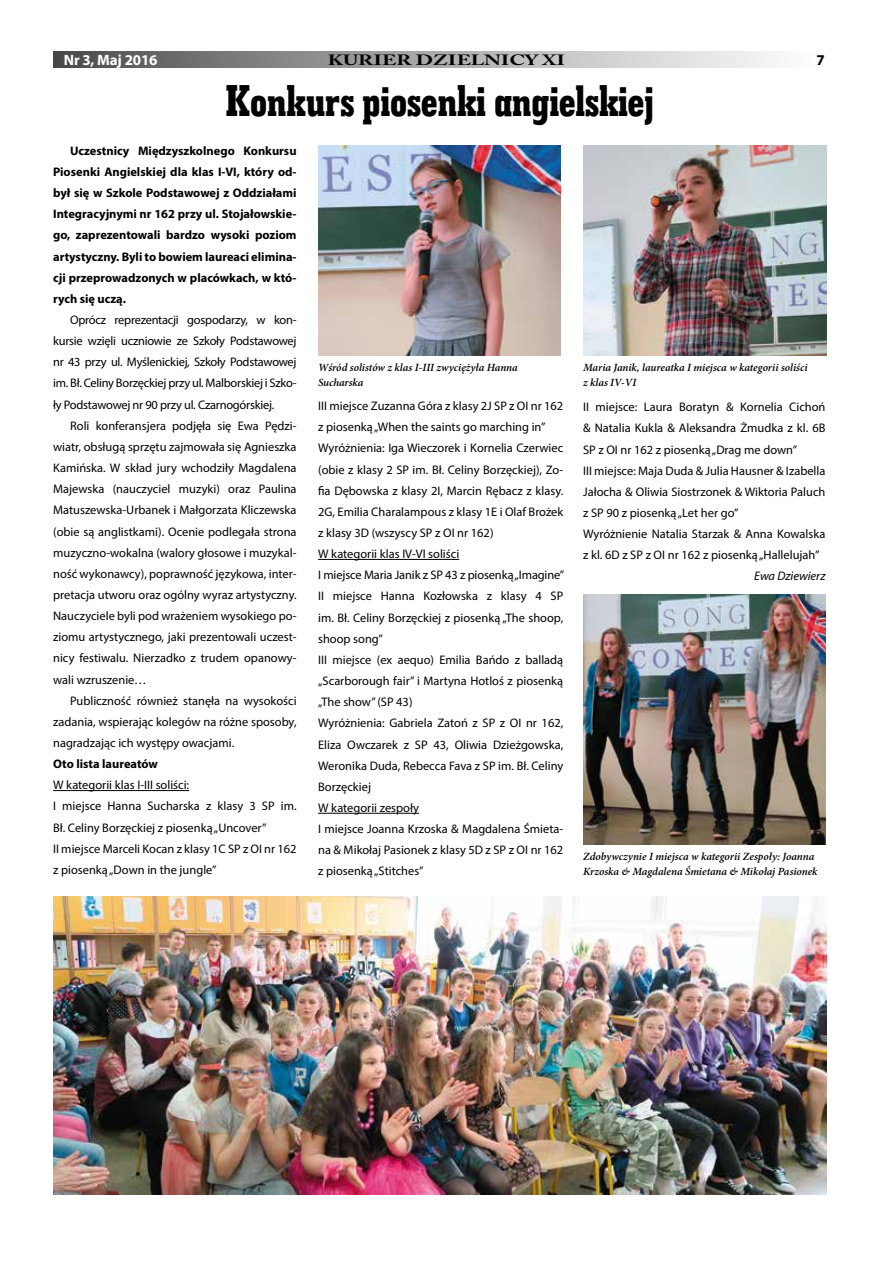
<style>
.page{position:relative;width:893px;height:1263px;background:#fff}
.page>*{position:absolute;margin:0;border:0;box-sizing:border-box;transform-origin:0 0}
.t1{font:45px "Geo Slab 703 X Bd Cn EU";letter-spacing:-.01em;color:#000}
.t2{font:700 15px "Myriad Pro";letter-spacing:-.01em;color:#fff}
.t3{font:700 15px "Myriad Pro";color:#000}
.t4{font:700 14.85px "Adobe Caslon Pro";color:#000;scale:1.4 1}
.t5{font:12.45px/21.1px "Myriad Pro";color:#000;text-align:justify}
.t6{font:700 12.45px/21.1px "Myriad Pro";color:#000;text-align:justify}
.t7{font:italic 12.45px "Myriad Pro";color:#000}
.t8{font:italic 600 11.1px/15px "Minion Pro";letter-spacing:-.005em;color:#000}
</style>
<div class="page">
<div style="left:53px;top:51px;width:773px;height:16px;background:linear-gradient(to right,#4e4e4e,#fff)"></div>
<hr style="left:53px;top:790px;width:136px;height:1px;background:#000">
<hr style="left:318px;top:559px;width:141px;height:1px;background:#000">
<hr style="left:318px;top:813px;width:101px;height:1px;background:#000">
<img style="left:318px;top:145px;width:242px;height:210px">
<img style="left:583px;top:145px;width:243px;height:210px">
<img style="left:583px;top:594px;width:242px;height:250px">
<img style="left:53px;top:896px;width:773px;height:299px">
<p class="t2" style="left:64px;top:50px;width:95px">Nr 3, Maj 2016</p>
<p class="t4" style="left:328px;top:51px;width:171px">KURIER DZIELNICY XI</p>
<p class="t3" style="left:817px;top:50px;width:10px">7</p>
<h1 class="t1" style="left:225px;top:72px;width:430px">Konkurs piosenki angielskiej</h1>
<p class="t6" style="left:53px;top:140px;width:245px;text-indent:17px">Uczestnicy Międzyszkolnego Konkursu Piosenki Angielskiej dla klas I-VI, który od&shy;był się w Szkole Podstawowej z Oddziałami Integracyjnymi nr 162 przy ul. Stojałowskie&shy;go, zaprezentowali bardzo wysoki poziom artystyczny. Byli to bowiem laureaci elimina&shy;cji przeprowadzonych w placówkach, w któ&shy;rych się uczą.</p>
<p class="t5" style="left:53px;top:309px;width:245px;text-indent:17px">Oprócz reprezentacji gospodarzy, w kon&shy;kursie wzięli uczniowie ze Szkoły Podstawowej nr 43 przy ul. Myślenickiej, Szkoły Podstawowej im. Bł. Celiny Borzęckiej przy ul. Malborskiej i Szko&shy;ły Podstawowej nr 90 przy ul. Czarnogórskiej.</p>
<p class="t5" style="left:53px;top:415px;width:245px;text-indent:17px">Roli konferansjera podjęła się Ewa Pędzi&shy;wiatr, obsługą sprzętu zajmowała się Agnieszka Kamińska. W skład jury wchodziły Magdalena Majewska (nauczyciel muzyki) oraz Paulina Matuszewska-Urbanek i Małgorzata Kliczewska (obie są anglistkami). Ocenie podlegała strona muzyczno-wokalna (walory głosowe i muzykal&shy;ność wykonawcy), poprawność językowa, inter&shy;pretacja utworu oraz ogólny wyraz artystyczny.<br>Nauczyciele byli pod wrażeniem wysokiego po&shy;ziomu artystycznego, jaki prezentowali uczest&shy;nicy festiwalu. Nierzadko z trudem opanowy&shy;wali wzruszenie…</p>
<p class="t5" style="left:53px;top:690px;width:245px;text-indent:17px">Publiczność również stanęła na wysokości zadania, wspierając kolegów na różne sposoby, nagradzając ich występy owacjami.</p>
<p class="t6" style="left:53px;top:753px;width:106px">Oto lista laureatów</p>
<p class="t5" style="left:53px;top:774px;width:245px;text-align:left">W kategorii klas I-III soliści:<br>I miejsce Hanna Sucharska z klasy 3 SP im.<br>Bł. Celiny Borzęckiej z piosenką „Uncover”<br>II miejsce Marceli Kocan z klasy 1C SP z OI nr 162 z piosenką „Down in the jungle”</p>
<p class="t8" style="left:318px;top:359px;width:201px">Wśród solistów z klas I-III zwyciężyła Hanna<br>Sucharska</p>
<p class="t8" style="left:583px;top:359px;width:226px">Maria Janik, laureatka I miejsca w kategorii soliści z klas IV-VI</p>
<p class="t5" style="left:318px;top:395px;width:248px;text-align:left">III miejsce Zuzanna Góra z klasy 2J SP z OI nr 162 z piosenką „When the saints go marching in” Wyróżnienia: Iga Wieczorek i Kornelia Czerwiec (obie z klasy 2 SP im. Bł. Celiny Borzęckiej), Zo&shy;fia Dębowska z klasy 2I, Marcin Rębacz z klasy.<br>2G, Emilia Charalampous z klasy 1E i Olaf Brożek z klasy 3D (wszyscy SP z OI nr 162)<br>W kategorii klas IV-VI soliści<br>I miejsce Maria Janik z SP 43 z piosenką „Imagine” II miejsce Hanna Kozłowska z klasy 4 SP im. Bł. Celiny Borzęckiej z piosenką „The shoop, shoop song”<br>III miejsce (ex aequo) Emilia Bańdo z balladą „Scarborough fair” i Martyna Hotloś z piosenką „The show” (SP 43)<br>Wyróżnienia: Gabriela Zatoń z SP z OI nr 162, Eliza Owczarek z SP 43, Oliwia Dzieżgowska, Weronika Duda, Rebecca Fava z SP im. Bł. Celiny Borzęckiej<br>W kategorii zespoły<br>I miejsce Joanna Krzoska &amp; Magdalena Śmieta&shy;na &amp; Mikołaj Pasionek z klasy 5D z SP z OI nr 162 z piosenką „Stitches”</p>
<p class="t5" style="left:583px;top:396px;width:244px;text-align:left">II miejsce: Laura Boratyn &amp; Kornelia Cichoń &amp; Natalia Kukla &amp; Aleksandra Żmudka z kl. 6B SP z OI nr 162 z piosenką „Drag me down”<br>III miejsce: Maja Duda &amp; Julia Hausner &amp; Izabella Jałocha &amp; Oliwia Siostrzonek &amp; Wiktoria Paluch z SP 90 z piosenką „Let her go”<br>Wyróżnienie Natalia Starzak &amp; Anna Kowalska z kl. 6D z SP z OI nr 162 z piosenką „Hallelujah”</p>
<p class="t7" style="left:754px;top:569px;width:73px">Ewa Dziewierz</p>
<p class="t8" style="left:583px;top:849px;width:236px">Zdobywczynie I miejsca w kategorii Zespoły: Joanna<br>Krzoska &amp; Magdalena Śmietana &amp; Mikołaj Pasionek</p>
</div>
